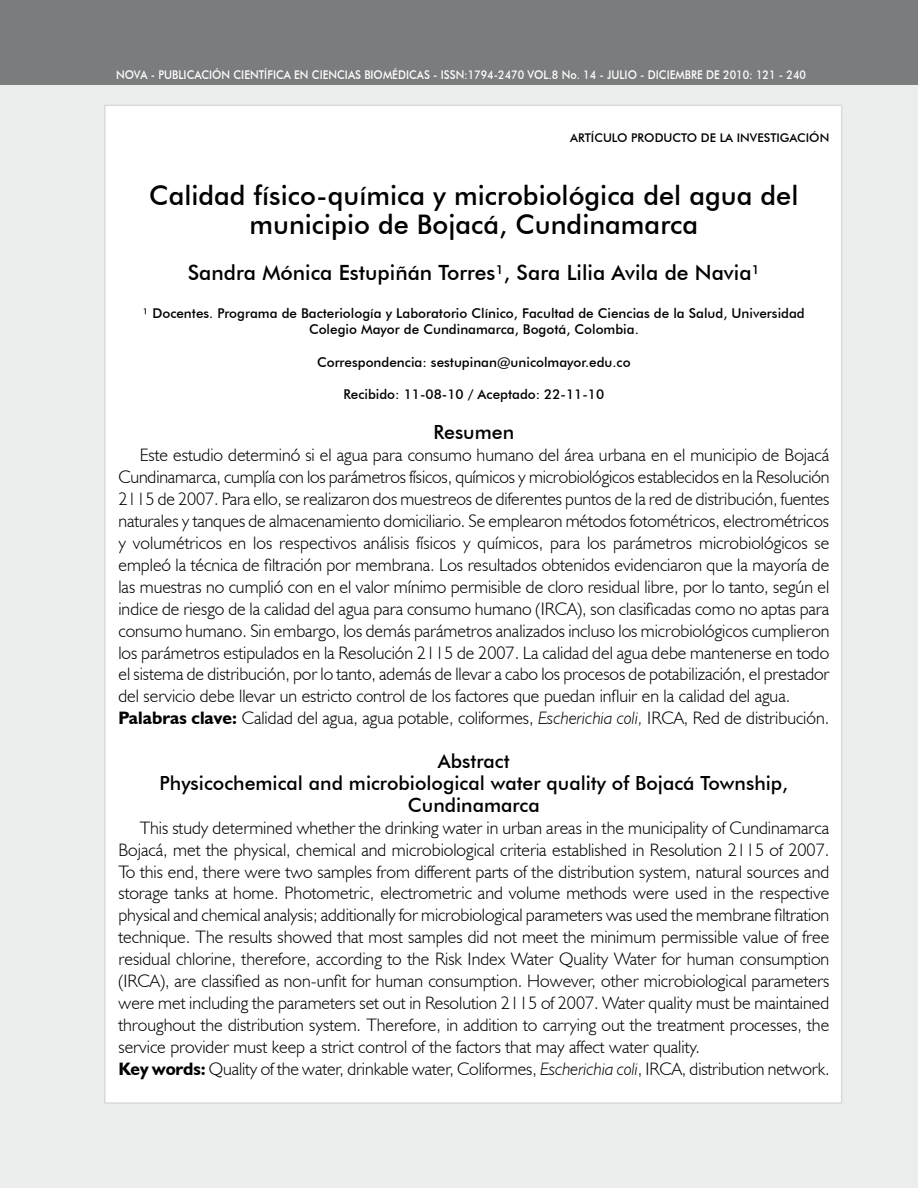
<style>
.page{position:relative;width:918px;height:1188px;background:#fff}
.page>*{position:absolute;margin:0;border:0;box-sizing:border-box;transform-origin:0 0}
.t1{font:500 27px/28.5px "Futura BT";color:#000;text-align:center}
.t2{font:500 21px "Futura BT";color:#000}
.t3{font:500 19.5px/21.9px "Futura BT";color:#000;text-align:center}
.t4{font:300 18px/21.9px "Humanist 521 BT";color:#000}
.t5{font:500 13.5px/16.2px "Futura BT";color:#000;text-align:center}
.t6{font:500 12px "Futura BT";color:#fff;scale:.9 1}
.t7{font:500 12px "Futura BT";color:#000}
.s1{font-weight:700}
.s2{font-style:italic}
</style>
<div class="page">
<div style="left:0;top:0;width:918px;height:86px;background:#7b7c7e"></div>
<div style="left:0;top:86px;width:918px;height:1102px;background:#eceded"></div>
<div style="left:104px;top:105px;width:738px;height:999px;background:#fff;border:2px solid #d9dadb"></div>
<p class="t6" style="left:116px;top:68px;width:606px">NOVA - Publicación Científica EN CIENCIAS BIOMÉDICAS - ISSN:1794-2470 Vol.8 No. 14 - JULIO - DICIE</p>
<p class="t6" style="left:676px;top:68px;width:147px">MBRE DE 2010: 121 - 240</p>
<p class="t7" style="left:570px;top:130px;width:23px">ARTÍCUL</p>
<p class="t7" style="left:617px;top:130px;width:55px">O PRODUCT</p>
<p class="t7" style="left:687px;top:130px;width:119px">O DE LA I NVESTI GACIÓ</p>
<p class="t7" style="left:820px;top:130px;width:11px">N</p>
<h1 class="t1" style="left:149px;top:181px;width:651px">Calidad físico-química y microbiológica del agua del municipio de Bojacá, Cundinamarca</h1>
<p class="t2" style="left:188px;top:260px;width:574px">Sandra Mónica Estupiñán Torres¹, Sara Lilia Avila de Navia¹</p>
<p class="t5" style="left:143px;top:305px;width:663px">¹ Docentes. Programa de Bacteriología y Laboratorio Clínico, Facultad de Ciencias de la Salud, U niversidad<br>Colegio Mayor de Cundinamarca, Bogotá, Colombia.</p>
<p class="t5" style="left:317px;top:354px;width:315px">Correspondencia: sestupinan@unicolmayor.edu.co</p>
<p class="t5" style="left:344px;top:386px;width:262px">Recibido: 11-08-10 / Aceptado: 22-11-10</p>
<p class="t3" style="left:434px;top:421px;width:82px">Resumen</p>
<p class="t4" style="left:118px;top:444px;width:713px;text-indent:21px">Este estudio determinó si el agua para consumo humano del área urbana en el municipio de Bojacá Cundinamarca, cumplía con los parámetros físicos, químicos y microbiológicos establecidos en la Resolución 2115 de 2007. Para ello, se realizaron dos muestreos de diferentes puntos de la red de distribución, fuentes naturales y tanques de almacenamiento domiciliario. Se emplearon métodos fotométricos, electrométricos y volumétricos en los respectivos análisis físicos y químicos, para los parámetros microbiológicos se empleó la técnica de filtración por membrana. Los resultados obtenidos evidenciaron que la mayoría de las muestras no cumplió con en el valor mínimo permisible de cloro residual libre, por lo tanto, según el indice de riesgo de la calidad del agua para consumo humano (IRCA), son clasificadas como no aptas para consumo humano. Sin embargo, los demás parámetros analizados incluso los microbiológicos cumplieron los parámetros estipulados en la Resolución 2115 de 2007. La calidad del agua debe mantenerse en todo el sistema de distribución, por lo tanto, además de llevar a cabo los procesos de potabilización, el prestador del servicio debe llevar un estricto control de los factores que puedan influir en la calidad del agua.<br><span class="s1">Palabras clave:</span> Calidad del agua, agua potable, coliformes, <span class="s2">Escherichia coli,</span> IRCA, Red de distribución.</p>
<p class="t3" style="left:160px;top:750px;width:630px">Abstract<br>Physicochemical and microbiological water quality of Bojacá Township,<br>Cundinamarca</p>
<p class="t4" style="left:118px;top:816px;width:713px;text-indent:21px">This study determined whether the drinking water in urban areas in the municipality of Cundinamarca Bojacá, met the physical, chemical and microbiological criteria established in Resolution 2115 of 2007.<br>To this end, there were two samples from different parts of the distribution system, natural sources and storage tanks at home. Photometric, electrometric and volume methods were used in the respective physical and chemical analysis; additionally for microbiological parameters was used the membrane filtration technique. The results showed that most samples did not meet the minimum permissible value of free residual chlorine, therefore, according to the Risk Index Water Quality Water for human consumption (IRCA), are classified as non-unfit for human consumption. However, other microbiological parameters were met including the parameters set out in Resolution 2115 of 2007. Water quality must be maintained throughout the distribution system. Therefore, in addition to carrying out the treatment processes, the service provider must keep a strict control of the factors that may affect water quality.<br><span class="s1">Key words:</span> Quality of the water, drinkable water, Coliformes, <span class="s2">Escherichia coli</span>, IRCA, distribution network.</p>
</div>
